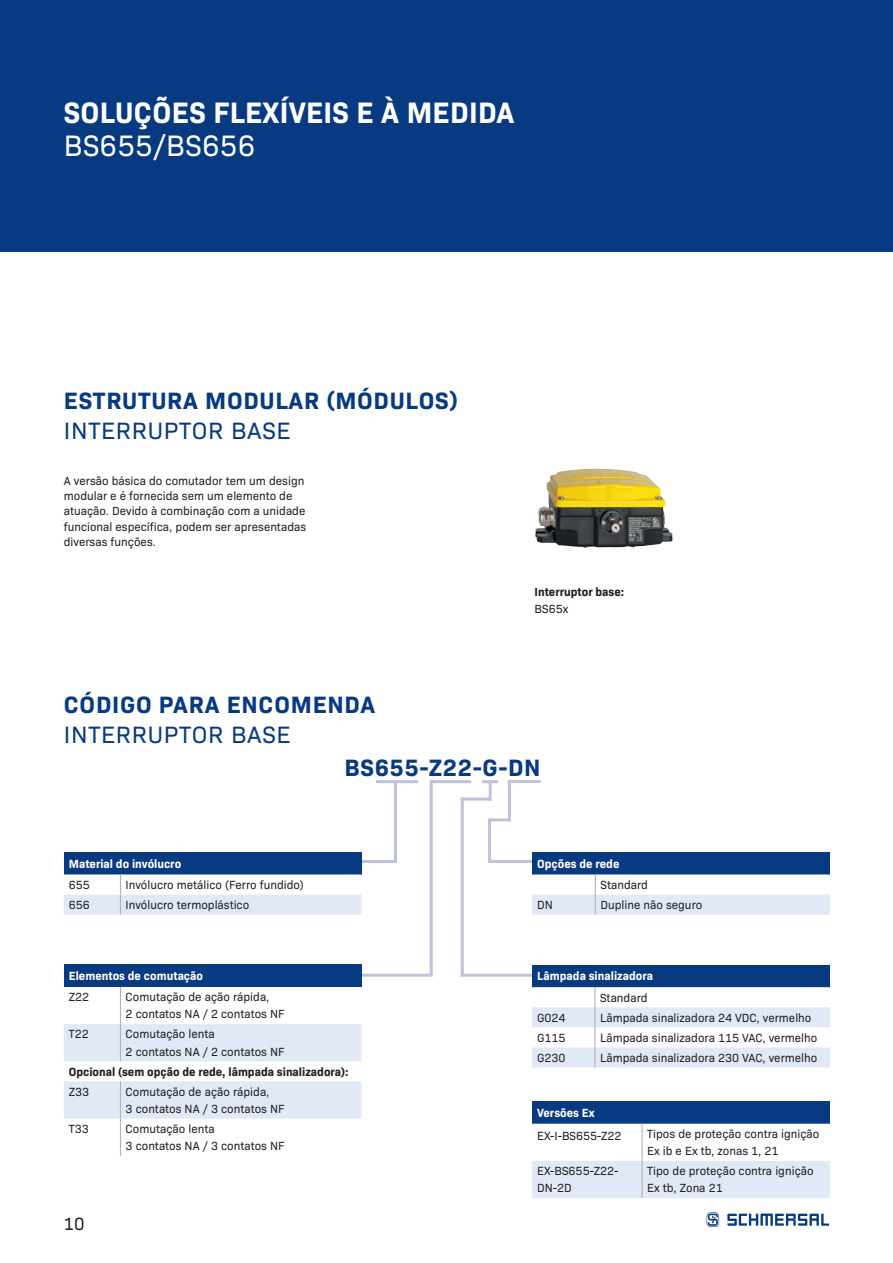
<style>
.page{position:relative;width:893px;height:1263px;background:#fff}
.page>*{position:absolute;margin:0;border:0;box-sizing:border-box;transform-origin:0 0}
.t1{font:700 30px "Bio Sans";letter-spacing:.01em;color:#fff}
.t2{font:30px "Bio Sans";letter-spacing:.01em;color:#fff}
.t3{font:700 24px "Bio Sans";letter-spacing:.03em;color:#083a82}
.t4{font:24px "Bio Sans";letter-spacing:.03em;color:#083a82}
.t5{font:18px "Bio Sans";color:#231f20}
.t6{font:12px/17.1px "Bio Sans";color:#231f20}
.t7{font:700 12px "Bio Sans";color:#fff}
.t8{font:700 12px "Bio Sans";color:#231f20}
</style>
<div class="page">
<svg style="left:707px;top:1212px;width:122px;height:15px"></svg>
<hr style="left:316px;top:860px;width:81px;height:3px;background:#bec2dc">
<hr style="left:357px;top:974px;width:76px;height:3px;background:#bec2dc">
<hr style="left:461px;top:974px;width:96px;height:3px;background:#bec2dc">
<div style="left:64px;top:852px;width:297px;height:22px;background:#083a82"></div>
<svg style="left:64px;top:874px;width:297px;height:41px"></svg>
<div style="left:64px;top:965px;width:297px;height:22px;background:#083a82"></div>
<svg style="left:64px;top:1118px;width:297px;height:1px"></svg>
<svg style="left:64px;top:1024px;width:297px;height:94px"></svg>
<hr style="left:120px;top:987px;width:1px;height:37px;background:#b2b3b7">
<hr style="left:120px;top:1024px;width:1px;height:37px;background:#b2b3b7">
<hr style="left:120px;top:1081px;width:1px;height:37px;background:#b2b3b7">
<hr style="left:120px;top:1118px;width:1px;height:38px;background:#b2b3b7">
<hr style="left:488px;top:860px;width:52px;height:3px;background:#bec2dc">
<div style="left:532px;top:852px;width:298px;height:22px;background:#083a82"></div>
<svg style="left:532px;top:874px;width:298px;height:41px"></svg>
<div style="left:532px;top:965px;width:298px;height:22px;background:#083a82"></div>
<svg style="left:532px;top:987px;width:298px;height:80px"></svg>
<hr style="left:488px;top:818px;width:23px;height:3px;background:#bec2dc">
<hr style="left:376px;top:780px;width:42px;height:3px;background:#bec2dc">
<hr style="left:430px;top:780px;width:41px;height:3px;background:#bec2dc">
<hr style="left:482px;top:780px;width:16px;height:3px;background:#bec2dc">
<hr style="left:394px;top:782px;width:3px;height:81px;background:#bec2dc">
<hr style="left:430px;top:782px;width:3px;height:193px;background:#bec2dc">
<hr style="left:488px;top:820px;width:3px;height:43px;background:#bec2dc">
<hr style="left:461px;top:798px;width:3px;height:179px;background:#bec2dc">
<div style="left:532px;top:1101px;width:298px;height:23px;background:#083a82"></div>
<div style="left:532px;top:1161px;width:298px;height:37px;background:#e1e9f6"></div>
<hr style="left:641px;top:1124px;width:2px;height:37px;background:#b2b3b7">
<hr style="left:641px;top:1161px;width:2px;height:37px;background:#b2b3b7">
<img style="left:535px;top:469px;width:138px;height:79px">
<div style="left:0;top:0;width:893px;height:252px;background:#083a82"></div>
<hr style="left:508px;top:780px;width:33px;height:3px;background:#bec2dc">
<hr style="left:508px;top:781px;width:3px;height:40px;background:#bec2dc">
<hr style="left:461px;top:797px;width:30px;height:3px;background:#bec2dc">
<hr style="left:489px;top:781px;width:3px;height:19px;background:#bec2dc">
<h1 class="t1" style="left:64px;top:90px;width:452px">SOLUÇÕES FLEXÍVEIS E À MEDIDA</h1>
<h1 class="t2" style="left:64px;top:124px;width:193px">BS655/BS656</h1>
<h2 class="t3" style="left:64px;top:382px;width:396px">ESTRUTURA MODULAR (MÓDULOS)</h2>
<h2 class="t4" style="left:64px;top:413px;width:228px">INTERRUPTOR BASE</h2>
<p class="t6" style="left:64px;top:472px;width:244px;line-height:15.1px">A versão básica do comutador tem um design modular e é fornecida sem um elemento de atuação. Devido à combinação com a unidade funcional específica, podem ser apresentadas diversas funções.</p>
<p class="t8" style="left:535px;top:582px;width:91px">Interruptor base:</p>
<p class="t6" style="left:535px;top:599px;width:35px">BS65x</p>
<h2 class="t3" style="left:64px;top:686px;width:313px">CÓDIGO PARA ENCOMENDA</h2>
<h2 class="t4" style="left:64px;top:717px;width:228px">INTERRUPTOR BASE</h2>
<h2 class="t3" style="left:344px;top:750px;width:198px">BS655-Z22-G-DN</h2>
<p class="t7" style="left:69px;top:854px;width:114px">Material do invólucro</p>
<p class="t6" style="left:69px;top:875px;width:23px">655</p>
<p class="t6" style="left:126px;top:875px;width:180px">Invólucro metálico (Ferro fundido)</p>
<p class="t6" style="left:69px;top:895px;width:23px">656</p>
<p class="t6" style="left:126px;top:895px;width:125px">Invólucro termoplástico</p>
<p class="t7" style="left:69px;top:967px;width:136px">Elementos de comutação</p>
<p class="t6" style="left:69px;top:988px;width:22px">Z22</p>
<p class="t6" style="left:126px;top:988px;width:160px">Comutação de ação rápida,<br>2 contatos NA / 2 contatos NF</p>
<p class="t6" style="left:69px;top:1025px;width:21px">T22</p>
<p class="t6" style="left:126px;top:1025px;width:160px">Comutação lenta<br>2 contatos NA / 2 contatos NF</p>
<p class="t8" style="left:69px;top:1062px;width:281px">Opcional (sem opção de rede, lâmpada sinalizadora):</p>
<p class="t6" style="left:69px;top:1082px;width:22px">Z33</p>
<p class="t6" style="left:126px;top:1082px;width:160px">Comutação de ação rápida,<br>3 contatos NA / 3 contatos NF</p>
<p class="t6" style="left:69px;top:1119px;width:21px">T33</p>
<p class="t6" style="left:126px;top:1119px;width:160px">Comutação lenta<br>3 contatos NA / 3 contatos NF</p>
<h3 class="t5" style="left:63px;top:1210px;width:23px">10</h3>
<p class="t7" style="left:537px;top:854px;width:84px">Opções de rede</p>
<p class="t6" style="left:600px;top:875px;width:49px">Standard</p>
<p class="t6" style="left:537px;top:895px;width:17px">DN</p>
<p class="t6" style="left:600px;top:895px;width:103px">Dupline não seguro</p>
<p class="t7" style="left:537px;top:967px;width:117px">Lâmpada sinalizadora</p>
<p class="t6" style="left:600px;top:988px;width:49px">Standard</p>
<p class="t6" style="left:537px;top:1008px;width:30px">G024</p>
<p class="t6" style="left:600px;top:1008px;width:213px">Lâmpada sinalizadora 24 VDC, vermelho</p>
<p class="t6" style="left:537px;top:1028px;width:30px">G115</p>
<p class="t6" style="left:600px;top:1028px;width:219px">Lâmpada sinalizadora 115 VAC, vermelho</p>
<p class="t6" style="left:537px;top:1048px;width:30px">G230</p>
<p class="t6" style="left:600px;top:1048px;width:219px">Lâmpada sinalizadora 230 VAC, vermelho</p>
<p class="t7" style="left:537px;top:1103px;width:59px">Versões Ex</p>
<p class="t6" style="left:537px;top:1126px;width:86px">EX-I-BS655-Z22</p>
<p class="t6" style="left:647px;top:1124px;width:174px">Tipos de proteção contra ignição<br>Ex ib e Ex tb, zonas 1, 21</p>
<p class="t6" style="left:537px;top:1161px;width:83px">EX-BS655-Z22-<br>DN-2D</p>
<p class="t6" style="left:647px;top:1161px;width:168px">Tipo de proteção contra ignição<br>Ex tb, Zona 21</p>
</div>
